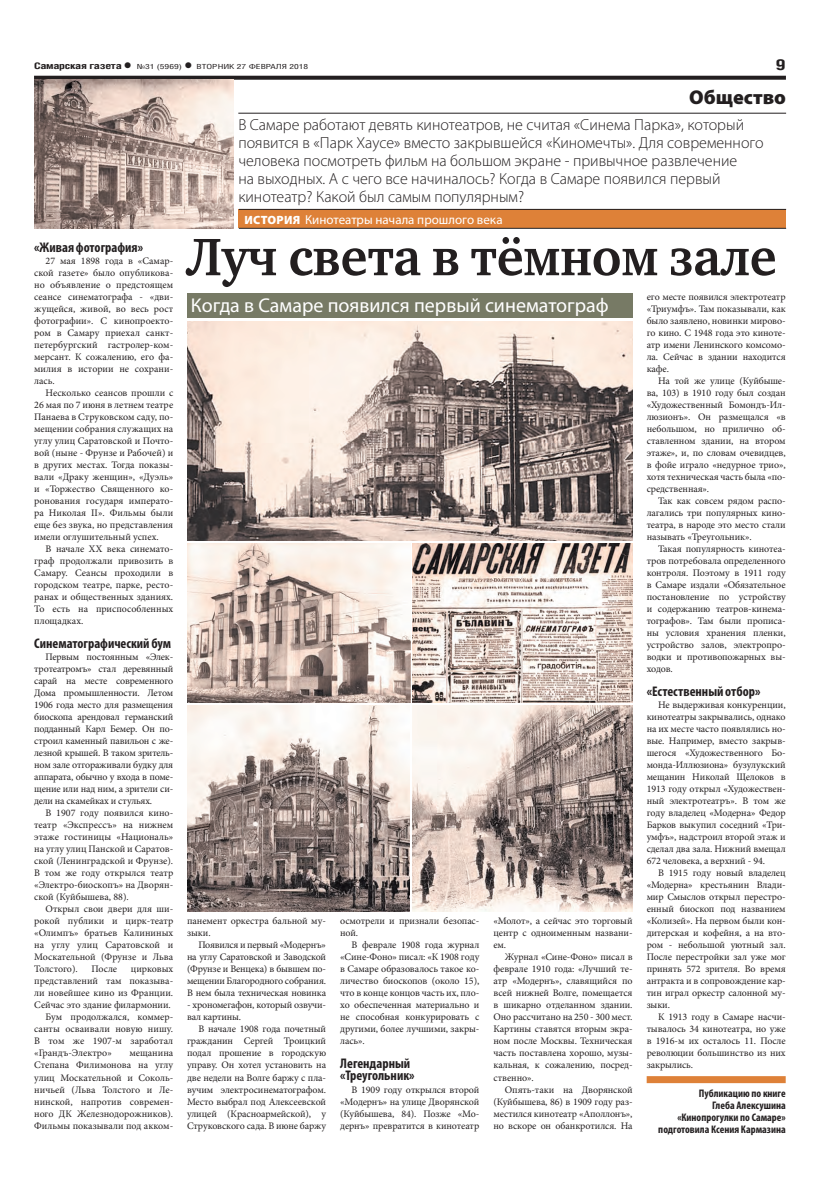
<style>
.page{position:relative;width:820px;height:1191px;background:#fff}
.page>*{position:absolute;margin:0;border:0;box-sizing:border-box;transform-origin:0 0}
.t1{font:700 54px "Charter C";letter-spacing:-.01em;color:#231f20;scale:.95 1}
.t2{font:20px "Myriad Pro";color:#fff}
.t3{font:900 20px "Myriad Pro";color:#231f20}
.t4{font:300 16px/18px "Myriad Pro";color:#231f20}
.t5{font:700 15px "Helios Cond";color:#231f20;scale:1.4 1}
.t6{font:700 condensed 14px/12px "Myriad Pro";color:#231f20}
.t7{font:13px "Myriad Pro";color:#fff}
.t8{font:700 condensed 11px/12px "Myriad Pro";color:#231f20;text-align:right}
.t9{font:10px/12px "Minion Pro";letter-spacing:-.01em;color:#231f20;text-align:justify}
.t10{font:700 9px "Helios Cond";letter-spacing:-.02em;color:#231f20;scale:1.4 1}
.t11{font:7px "Helios Cond";color:#231f20;scale:1.4 1}
.s1{font-size:16px}
.s2{font-weight:700;font-size:16px}
.s3{font-weight:900;font-size:12px}
</style>
<div class="page">
<svg style="left:34px;top:76px;width:751px;height:4px;background:#373233"></svg>
<div style="left:646px;top:1076px;width:139px;height:7px;background:#de8138"></div>
<div style="left:239px;top:210px;width:546px;height:18px;background:#de8138"></div>
<hr style="left:239px;top:209px;width:546px;height:1px;background:#231f20">
<hr style="left:239px;top:228px;width:546px;height:1px;background:#231f20">
<hr style="left:238px;top:113px;width:547px;height:1px;background:#231f20">
<div style="left:187px;top:293px;width:445px;height:25px;background:#777a65"></div>
<img style="left:34px;top:80px;width:199px;height:148px">
<img style="left:187px;top:321px;width:445px;height:219px">
<img style="left:413px;top:543px;width:219px;height:159px">
<img style="left:187px;top:705px;width:222px;height:206px">
<img style="left:413px;top:705px;width:219px;height:206px">
<img style="left:187px;top:543px;width:223px;height:159px">
<p class="t10" style="left:34px;top:61px;width:71px">Самарская газета<span class="s1">•</span></p>
<p class="t11" style="left:137px;top:63px;width:124px">№31 (5969) <span class="s2">•</span> вторник 27 февраля 2018</p>
<h3 class="t5" style="left:775px;top:55px;width:9px">9</h3>
<h3 class="t6" style="left:34px;top:241px;width:110px">«Живая фотография»</h3>
<p class="t9" style="left:34px;top:255px;width:140px;text-indent:11px">27 мая 1898 года в «Самар&shy;ской газете» было опубликова&shy;но объявление о предстоящем сеансе синематографа - «дви&shy;жущейся, живой, во весь рост фотографии». С кинопроекто&shy;ром в Самару приехал санкт&shy;петербургский гастролер-ком&shy;мерсант. К сожалению, его фа&shy;милия в истории не сохрани&shy;лась.</p>
<p class="t9" style="left:34px;top:387px;width:140px;text-indent:11px">Несколько сеансов прошли с 26 мая по 7 июня в летнем театре Панаева в Струковском саду, по&shy;мещении собрания служащих на углу улиц Саратовской и Почто&shy;вой (ныне - Фрунзе и Рабочей) и в других местах. Тогда показы&shy;вали «Драку женщин», «Дуэль» и «Торжество Священного ко&shy;ронования государя императо&shy;ра Николая II». Фильмы были еще без звука, но представления имели оглушительный успех.</p>
<p class="t9" style="left:34px;top:543px;width:140px;text-indent:11px">В начале XX века синемато&shy;граф продолжали привозить в Самару. Сеансы проходили в городском театре, парке, ресто&shy;ранах и общественных зданиях.<br>То есть на приспособленных площадках.</p>
<h3 class="t6" style="left:34px;top:637px;width:138px">Синематографический бум</h3>
<p class="t9" style="left:34px;top:651px;width:140px;text-indent:11px">Первым постоянным «Элек&shy;тротеатромъ» стал деревянный сарай на месте современного Дома промышленности. Летом 1906 года место для размещения биоскопа арендовал германский подданный Карл Бемер. Он по&shy;строил каменный павильон с же&shy;лезной крышей. В таком зритель&shy;ном зале отгораживали будку для аппарата, обычно у входа в поме&shy;щение или над ним, а зрители си&shy;дели на скамейках и стульях.</p>
<p class="t9" style="left:34px;top:807px;width:140px;text-indent:11px">В 1907 году появился кино&shy;театр «Экспрессъ» на нижнем этаже гостиницы «Националь» на углу улиц Панской и Саратов&shy;ской (Ленинградской и Фрунзе).<br>В том же году открылся театр «Электро-биоскопъ» на Дворян&shy;ской (Куйбышева, 88).</p>
<p class="t9" style="left:34px;top:903px;width:140px;text-indent:11px">Открыл свои двери для ши&shy;рокой публики и цирк-театр «Олимпъ» братьев Калининых на углу улиц Саратовской и Москательной (Фрунзе и Льва Толстого).</p>
<p class="t9" style="left:91px;top:963px;width:27px">После</p>
<p class="t9" style="left:131px;top:963px;width:44px">цирковых</p>
<p class="t9" style="left:34px;top:975px;width:140px">представлений там показыва-</p>
<p class="t9" style="left:34px;top:987px;width:140px">ли новейшее кино из Франции.</p>
<p class="t9" style="left:34px;top:999px;width:138px">Сейчас это здание филармонии.</p>
<p class="t9" style="left:46px;top:1011px;width:129px">Бум продолжался, коммер-</p>
<p class="t9" style="left:34px;top:1023px;width:140px">санты осваивали новую нишу.</p>
<p class="t9" style="left:34px;top:1035px;width:140px">В том же 1907-м заработал</p>
<p class="t9" style="left:34px;top:1047px;width:79px">«Грандъ-Электро»</p>
<p class="t9" style="left:34px;top:1047px;width:140px;text-indent:95px">мещанина Степана Филимонова на углу улиц Москательной и Соколь&shy;ничьей (Льва Толстого и Ле&shy;нинской, напротив современ&shy;ного ДК Железнодорожников).<br>Фильмы показывали под акком-</p>
<h2 class="t3" style="left:689px;top:86px;width:98px">Общество</h2>
<p class="t4" style="left:238px;top:115px;width:526px">В Самаре работают девять кинотеатров, не считая «Синема Парка», который появится в «Парк Хаусе» вместо закрывшейся «Киномечты». Для современного человека посмотреть фильм на большом экране - привычное развлечение<br>на выходных. А с чего все начиналось? Когда в Самаре появился первый кинотеатр? Какой был самым популярным?</p>
<h3 class="t7" style="left:244px;top:211px;width:259px"><span class="s3">ИСТОРИЯ</span> Кинотеатры начала прошлого века</h3>
<h1 class="t1" style="left:187px;top:227px;width:622px">Луч света в тёмном зале</h1>
<h2 class="t2" style="left:191px;top:293px;width:419px">Когда в Самаре появился первый синематограф</h2>
<p class="t9" style="left:187px;top:915px;width:140px">панемент оркестра бальной му&shy;зыки.</p>
<p class="t9" style="left:187px;top:939px;width:140px;text-indent:11px">Появился и первый «Модернъ» на углу Саратовской и Заводской (Фрунзе и Венцека) в бывшем по&shy;мещении Благородного собрания.<br>В нем была техническая новинка</p>
<p class="t9" style="left:187px;top:999px;width:140px">- хрономегафон, который озвучи&shy;вал картины.</p>
<p class="t9" style="left:187px;top:1023px;width:140px;text-indent:11px">В начале 1908 года почетный гражданин Сергей Троицкий подал прошение в городскую управу. Он хотел установить на две недели на Волге баржу с пла&shy;вучим электросинематографом.<br>Место выбрал под Алексеевской улицей (Красноармейской), у Струковского сада. В июне баржу</p>
<p class="t9" style="left:340px;top:915px;width:140px">осмотрели и признали безопас&shy;ной.</p>
<p class="t9" style="left:340px;top:939px;width:140px;text-indent:11px">В феврале 1908 года журнал «Сине-Фоно» писал: «К 1908 году в Самаре образовалось такое ко&shy;личество биоскопов (около 15), что в конце концов часть их, пло&shy;хо обеспеченная материально и не способная конкурировать с другими, более лучшими, закры&shy;лась».</p>
<h3 class="t6" style="left:340px;top:1057px;width:76px">Легендарный «Треугольник»</h3>
<p class="t9" style="left:340px;top:1083px;width:140px;text-indent:11px">В 1909 году открылся второй «Модернъ» на улице Дворянской (Куйбышева, 84). Позже «Мо&shy;дернъ» превратится в кинотеатр</p>
<p class="t9" style="left:493px;top:915px;width:140px">«Молот», а сейчас это торговый центр с одноименным названи&shy;ем.</p>
<p class="t9" style="left:493px;top:951px;width:140px;text-indent:11px">Журнал «Сине-Фоно» писал в феврале 1910 года: «Лучший те&shy;атр «Модернъ», славящийся по всей нижней Волге, помещается в шикарно отделанном здании.<br>Оно рассчитано на 250 - 300 мест.<br>Картины ставятся вторым экра&shy;ном после Москвы. Техническая часть поставлена хорошо, музы&shy;кальная, к сожалению, посред&shy;ственно».</p>
<p class="t9" style="left:493px;top:1083px;width:140px;text-indent:11px">Опять-таки на Дворянской (Куйбышева, 86) в 1909 году раз&shy;местился кинотеатр «Аполлонъ», но вскоре он обанкротился. На</p>
<p class="t9" style="left:646px;top:291px;width:140px">его месте появился электротеатр «Триумфъ». Там показывали, как было заявлено, новинки мирово&shy;го кино. С 1948 года это киноте&shy;атр имени Ленинского комсомо&shy;ла. Сейчас в здании находится кафе.</p>
<p class="t9" style="left:646px;top:375px;width:140px;text-indent:11px">На той же улице (Куйбыше&shy;ва, 103) в 1910 году был создан «Художественный Бомондъ-Ил&shy;люзионъ». Он размещался «в небольшом, но прилично об&shy;ставленном здании, на втором этаже», и, по словам очевидцев, в фойе играло «недурное трио», хотя техническая часть была «по&shy;средственная».</p>
<p class="t9" style="left:646px;top:495px;width:140px;text-indent:11px">Так как совсем рядом распо&shy;лагались три популярных кино&shy;театра, в народе это место стали называть «Треугольник».</p>
<p class="t9" style="left:646px;top:543px;width:140px;text-indent:11px">Такая популярность кинотеа&shy;тров потребовала определенного контроля. Поэтому в 1911 году в Самаре издали «Обязательное постановление по устройству и содержанию театров-кинема&shy;тографов». Там были прописа&shy;ны условия хранения пленки, устройство залов, электропро&shy;водки и противопожарных вы&shy;ходов.</p>
<h3 class="t6" style="left:646px;top:685px;width:115px">«Естественный отбор»</h3>
<p class="t9" style="left:646px;top:699px;width:140px;text-indent:11px">Не выдерживая конкуренции, кинотеатры закрывались, однако на их месте часто появлялись но&shy;вые. Например, вместо закрыв&shy;шегося «Художественного Бо&shy;монда-Иллюзиона» бузулукский мещанин Николай Щелоков в 1913 году открыл «Художествен&shy;ный электротеатръ». В том же году владелец «Модерна» Федор Барков выкупил соседний «Три&shy;умфъ», надстроил второй этаж и сделал два зала. Нижний вмещал 672 человека, а верхний - 94.</p>
<p class="t9" style="left:646px;top:867px;width:140px;text-indent:11px">В 1915 году новый владелец «Модерна» крестьянин Влади&shy;мир Смыслов открыл перестро&shy;енный биоскоп под названием «Колизей». На первом были кон&shy;дитерская и кофейня, а на вто&shy;ром - небольшой уютный зал.<br>После перестройки зал уже мог принять 572 зрителя. Во время антракта и в сопровождение кар&shy;тин играл оркестр салонной му&shy;зыки.</p>
<p class="t9" style="left:646px;top:1011px;width:140px;text-indent:11px">К 1913 году в Самаре насчи&shy;тывалось 34 кинотеатра, но уже в 1916-м их осталось 11. После революции большинство из них закрылись.</p>
<p class="t8" style="left:658px;top:1086px;width:129px">Публикацию по книге<br>Глеба Алексушина «Кинопрогулки по Самаре» подготовила Ксения Кармазина</p>
</div>
